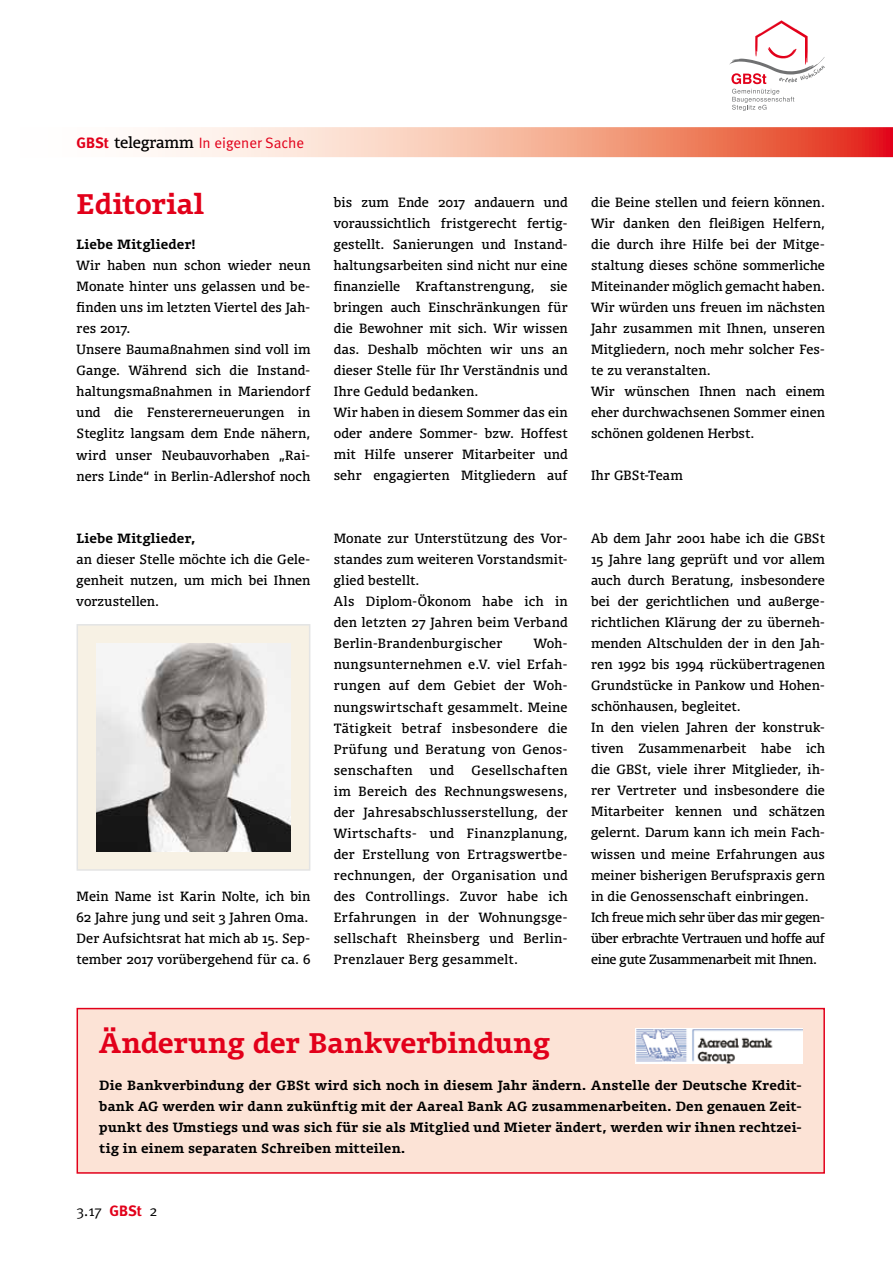
<style>
.page{position:relative;width:893px;height:1263px;background:#fff}
.page>*{position:absolute;margin:0;border:0;box-sizing:border-box;transform-origin:0 0}
.t1{font:700 27px "Olsen";color:#e2001a}
.t2{font:15px "Meta Normal";color:#e2001a}
.t3{font:15px "Meta Normal";color:#000}
.t4{font:12.75px/21px "Olsen";letter-spacing:.015em;color:#000}
.t5{font:700 12.75px/21px "Olsen";letter-spacing:.015em;color:#000;text-align:justify}
.s1{font-family:"Meta";font-weight:700}
.s2{font-family:"Olsen";color:#000}
.s3{font-family:"Meta Bold LF";color:#e2001a}
</style>
<div class="page">
<svg style="left:151px;top:127px;width:741px;height:30px;background:#f4a894"></svg>
<div style="left:77px;top:1008px;width:747px;height:165px;background:#fce3d6"></div>
<div style="left:77px;top:1008px;width:748px;height:166px;border:2px solid #e2001a"></div>
<img style="left:635px;top:1029px;width:167px;height:34px">
<svg style="left:729px;top:20px;width:96px;height:91px"></svg>
<div style="left:77px;top:624px;width:233px;height:247px;background:#f7f1e4;border:2px solid #e3e4e4"></div>
<img style="left:97px;top:643px;width:193px;height:208px">
<p class="t2" style="left:77px;top:135px;width:229px"><span class="s1">GBSt</span> <span class="s2">telegramm</span> In eigener Sache</p>
<h1 class="t1" style="left:77px;top:186px;width:129px">Editorial</h1>
<p class="t5" style="left:77px;top:234px;width:121px">Liebe Mitglieder!</p>
<p class="t4" style="left:77px;top:255px;width:235px">Wir haben nun schon wieder neun<br>Monate hinter uns gelassen und be&shy;finden uns im letzten Viertel des Jah&shy;res 2017.<br>Unsere Baumaßnahmen sind voll im<br>Gange. Während sich die Instand&shy;haltungsmaßnahmen in Mariendorf und die Fenstererneuerungen in<br>Steglitz langsam dem Ende nähern, wird unser Neubauvorhaben „Rai&shy;ners Linde“ in Berlin-Adlershof noch</p>
<p class="t5" style="left:77px;top:528px;width:120px">Liebe Mitglieder,</p>
<p class="t4" style="left:77px;top:549px;width:235px;text-align:justify">an dieser Stelle möchte ich die Gele&shy;genheit nutzen, um mich bei Ihnen vorzustellen.</p>
<p class="t4" style="left:77px;top:885px;width:235px">Mein Name ist Karin Nolte, ich bin 62 Jahre jung und seit 3 Jahren Oma.<br>Der Aufsichtsrat hat mich ab 15. Sep&shy;tember 2017 vorübergehend für ca. 6</p>
<p class="t4" style="left:334px;top:192px;width:235px">bis zum Ende 2017 andauern und voraussichtlich fristgerecht fertig&shy;gestellt. Sanierungen und Instand&shy;haltungsarbeiten sind nicht nur eine finanzielle Kraftanstrengung, sie bringen auch Einschränkungen für die Bewohner mit sich. Wir wissen das. Deshalb möchten wir uns an dieser Stelle für Ihr Verständnis und Ihre Geduld bedanken.<br>Wir haben in diesem Sommer das ein oder andere Sommer- bzw. Hoffest mit Hilfe unserer Mitarbeiter und sehr engagierten Mitgliedern auf</p>
<p class="t4" style="left:591px;top:192px;width:235px">die Beine stellen und feiern können.<br>Wir danken den fleißigen Helfern, die durch ihre Hilfe bei der Mitge&shy;staltung dieses schöne sommerliche<br>Miteinander möglich gemacht haben.<br>Wir würden uns freuen im nächsten<br>Jahr zusammen mit Ihnen, unseren<br>Mitgliedern, noch mehr solcher Fes&shy;te zu veranstalten.<br>Wir wünschen Ihnen nach einem eher durchwachsenen Sommer einen schönen goldenen Herbst.</p>
<p class="t4" style="left:591px;top:465px;width:93px">Ihr GBSt-Team</p>
<p class="t4" style="left:334px;top:528px;width:235px">Monate zur Unterstützung des Vor&shy;standes zum weiteren Vorstandsmit&shy;glied bestellt.<br>Als Diplom-Ökonom habe ich in den letzten 27 Jahren beim Verband<br>Berlin-Brandenburgischer</p>
<p class="t4" style="left:334px;top:633px;width:235px;text-align:justify;text-indent:200px">Woh&shy;nungsunternehmen e.V. viel Erfah&shy;rungen auf dem Gebiet der Woh&shy;nungswirtschaft gesammelt. Meine Tätigkeit betraf insbesondere die Prüfung und Beratung von Genos&shy;senschaften</p>
<p class="t4" style="left:334px;top:759px;width:235px;text-align:justify;text-indent:138px">Gesellschaften im Bereich des Rechnungswesens, der Jahresabschlusserstellung, der Wirtschafts- und Finanzplanung, der Erstellung von Ertragswertbe&shy;rechnungen, der Organisation und des Controllings. Zuvor habe ich Erfahrungen in der Wohnungsge&shy;sellschaft Rheinsberg und Berlin-Prenzlauer Berg gesammelt.</p>
<p class="t4" style="left:430px;top:759px;width:26px">und</p>
<p class="t4" style="left:591px;top:528px;width:235px">Ab dem Jahr 2001 habe ich die GBSt 15 Jahre lang geprüft und vor allem auch durch Beratung, insbesondere bei der gerichtlichen und außerge&shy;richtlichen Klärung der zu überneh&shy;menden Altschulden der in den Jah&shy;ren 1992 bis 1994 rückübertragenen Grundstücke in Pankow und Hohen&shy;schönhausen, begleitet.<br>In den vielen Jahren der konstruk&shy;tiven Zusammenarbeit habe ich die GBSt, viele ihrer Mitglieder, ih&shy;rer Vertreter und insbesondere die Mitarbeiter kennen und schätzen gelernt. Darum kann ich mein Fach&shy;wissen und meine Erfahrungen aus meiner bisherigen Berufspraxis gern in die Genossenschaft einbringen.<br>Ich freue mich sehr über das mir gegen&shy;über erbrachte Vertrauen und hoffe auf eine gute Zusammenarbeit mit Ihnen.</p>
<h1 class="t1" style="left:99px;top:1025px;width:452px">Änderung der Bankverbindung</h1>
<p class="t5" style="left:99px;top:1074px;width:704px">Die Bankverbindung der GBSt wird sich noch in diesem Jahr ändern. Anstelle der Deutsche Kredit&shy;bank AG werden wir dann zukünftig mit der Aareal Bank AG zusammenarbeiten. Den genauen Zeit&shy;punkt des Umstiegs und was sich für sie als Mitglied und Mieter ändert, werden wir ihnen rechtzei&shy;tig in einem separaten Schreiben mitteilen.</p>
<p class="t3" style="left:77px;top:1202px;width:82px">3.17 <span class="s3">GBSt</span> 2</p>
</div>
